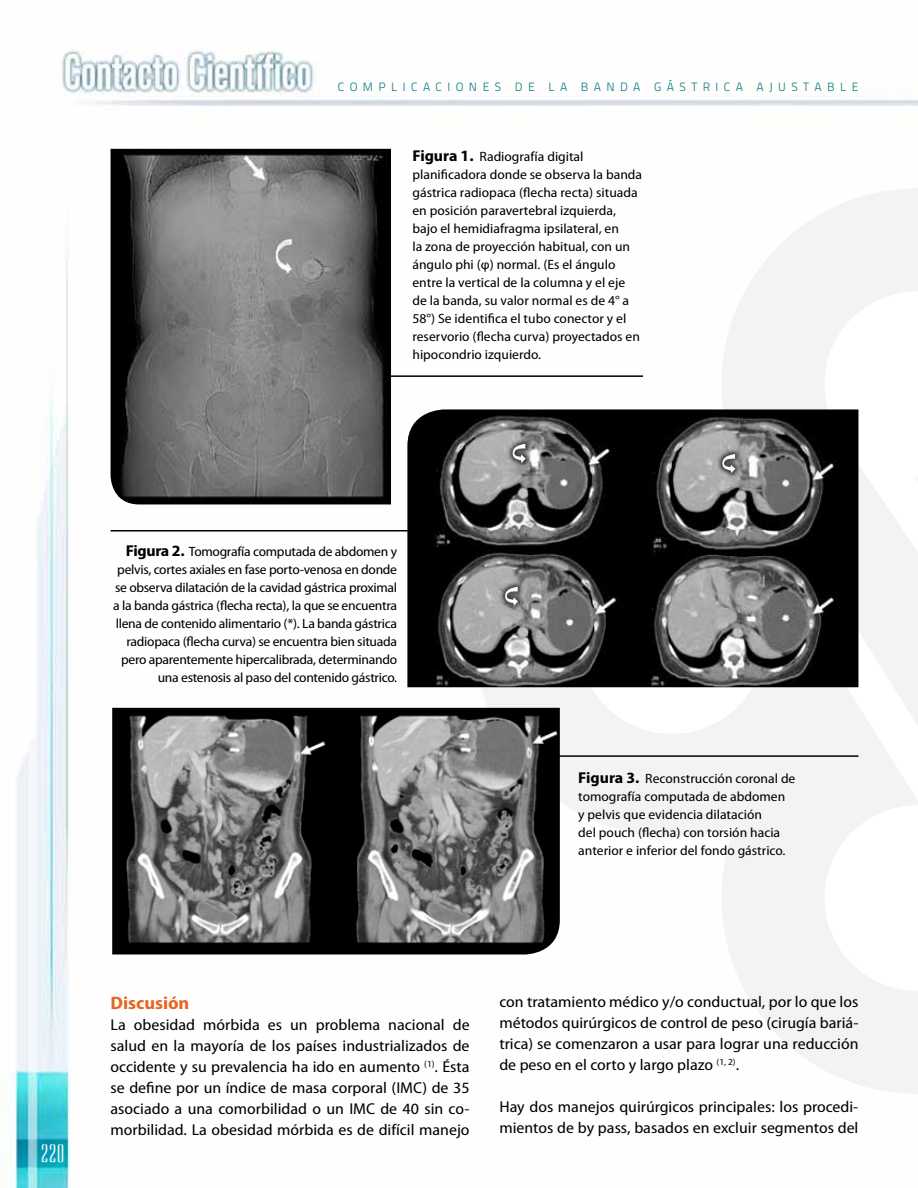
<style>
.page{position:relative;width:918px;height:1188px;background:#fff}
.page>*{position:absolute;margin:0;border:0;box-sizing:border-box;transform-origin:0 0}
.t1{font:21px "Ultra Condensed Sans Serif";color:#fff}
.t2{font:700 semi-condensed 18px "Myriad Pro";color:#e66620;scale:1.1 1}
.t3{font:semi-condensed 15.75px/21px "Myriad Pro";color:#000;text-align:justify;scale:1.1 1}
.t4{font:semi-condensed 13.5px/18px "Myriad Pro";color:#000;scale:1.1 1}
.t5{font:semi-condensed 13.5px/18px "Myriad Pro";letter-spacing:-.02em;color:#000;text-align:right;scale:1.1 1}
.t6{font:12px "Titillium Text 14 L 250 wt";letter-spacing:.45em;color:#00787c}
.s1{font-weight:700;font-size:15.75px}
</style>
<div class="page">
<img style="left:13px;top:50px;width:905px;height:1138px">
<svg style="left:476px;top:188px;width:442px;height:906px"></svg>
<svg style="left:824px;top:291px;width:94px;height:257px"></svg>
<svg style="left:579px;top:548px;width:339px;height:443px;fill:#f1f3f5"></svg>
<img style="left:111px;top:149px;width:280px;height:355px">
<img style="left:407px;top:409px;width:451px;height:278px">
<img style="left:112px;top:708px;width:448px;height:247px">
<hr style="left:387px;top:375px;width:256px;height:2px;background:#000">
<hr style="left:111px;top:530px;width:312px;height:1px;background:#000">
<hr style="left:547px;top:755px;width:311px;height:2px;background:#000">
<div style="left:506px;top:438px;width:26px;height:31px;background:#000;opacity:.75"></div>
<svg style="left:512px;top:444px;width:14px;height:19px"></svg>
<div style="left:716px;top:448px;width:25px;height:32px;background:#000;opacity:.75"></div>
<svg style="left:722px;top:454px;width:13px;height:19px"></svg>
<div style="left:498px;top:580px;width:26px;height:32px;background:#000;opacity:.75"></div>
<svg style="left:504px;top:587px;width:14px;height:19px"></svg>
<p class="t6" style="left:338px;top:79px;width:522px">COMPLICACIONES DE LA BANDA GÁSTRICA AJUSTABLE</p>
<p class="t4" style="left:412px;top:147px;width:210px"><span class="s1">Figura 1.</span> Radiografía digital planificadora donde se observa la banda gástrica radiopaca (flecha recta) situada en posición paravertebral izquierda, bajo el hemidiafragma ipsilateral, en<br>la zona de proyección habitual, con un ángulo phi (φ) normal. (Es el ángulo entre la vertical de la columna y el eje de la banda, su valor normal es de 4° a 58°) Se identifica el tubo conector y el reservorio (flecha curva) proyectados en hipocondrio izquierdo.</p>
<p class="t5" style="left:113px;top:542px;width:260px"><span class="s1">Figura 2.</span> Tomografía computada de abdomen y pelvis, cortes axiales en fase porto-venosa en donde se observa dilatación de la cavidad gástrica proximal a la banda gástrica (flecha recta), la que se encuentra llena de contenido alimentario (*). La banda gástrica radiopaca (flecha curva) se encuentra bien situada pero aparentemente hipercalibrada, determinando una estenosis al paso del contenido gástrico.</p>
<p class="t4" style="left:578px;top:770px;width:199px"><span class="s1">Figura 3.</span> Reconstrucción coronal de tomografía computada de abdomen<br>y pelvis que evidencia dilatación<br>del pouch (flecha) con torsión hacia anterior e inferior del fondo gástrico.</p>
<h1 class="t1" style="left:41px;top:1140px;width:25px">220</h1>
<h2 class="t2" style="left:111px;top:991px;width:73px">Discusión</h2>
<p class="t3" style="left:111px;top:1014px;width:328px">La obesidad mórbida es un problema nacional de salud en la mayoría de los países industrializados de occidente y su prevalencia ha ido en aumento <sup>(1)</sup>. Ésta se define por un índice de masa corporal (IMC) de 35 asociado a una comorbilidad o un IMC de 40 sin co&shy;morbilidad. La obesidad mórbida es de difícil manejo</p>
<p class="t3" style="left:499px;top:991px;width:328px">con tratamiento médico y/o conductual, por lo que los métodos quirúrgicos de control de peso (cirugía bariá&shy;trica) se comenzaron a usar para lograr una reducción de peso en el corto y largo plazo <sup>(1,</sup> <sup>2)</sup>.</p>
<p class="t3" style="left:499px;top:1096px;width:328px">Hay dos manejos quirúrgicos principales: los procedi&shy;mientos de by pass, basados en excluir segmentos del</p>
</div>
